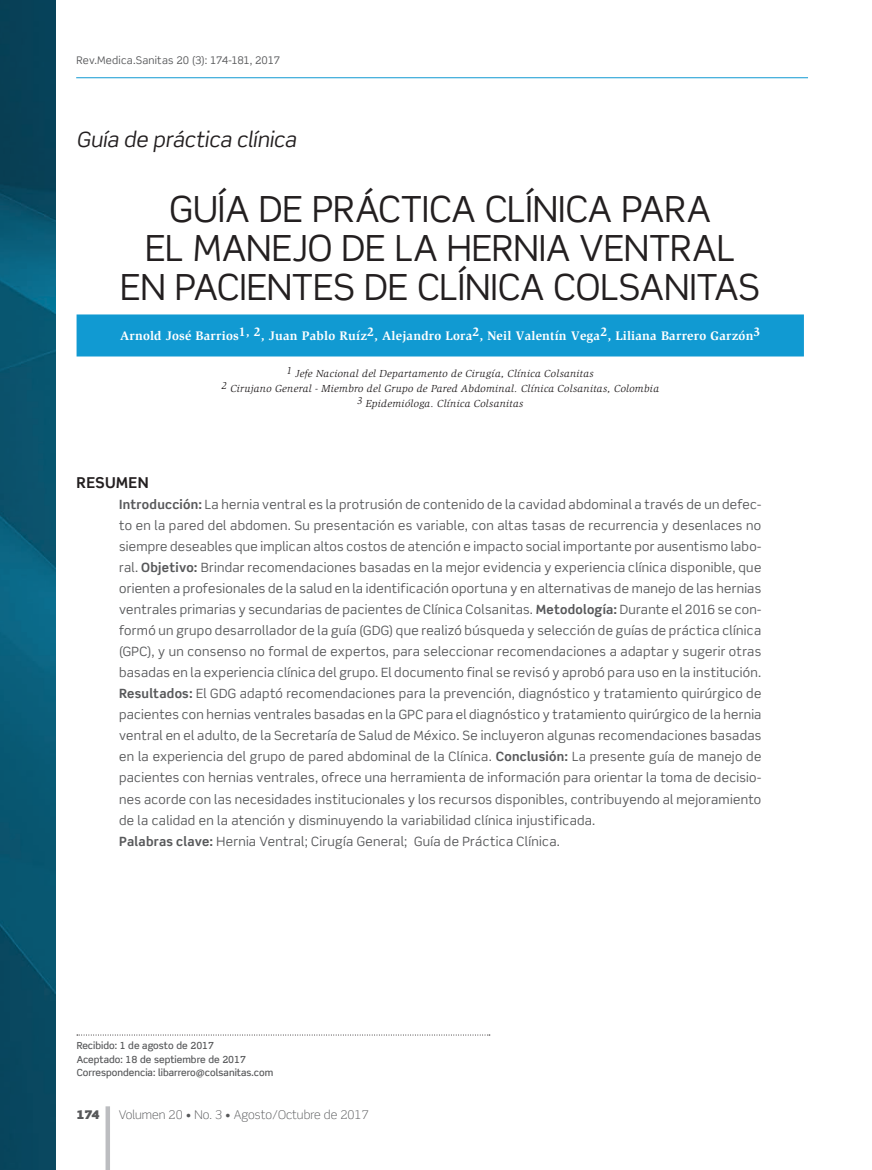
<style>
.page{position:relative;width:872px;height:1170px;background:#fff}
.page>*{position:absolute;margin:0;border:0;box-sizing:border-box;transform-origin:0 0}
.t1{font:36px/39px "Scene Std";letter-spacing:-.005em;color:#231f20;text-align:center}
.t2{font:italic 21px "Scene Std";letter-spacing:-.005em;color:#231f20}
.t3{font:700 15px "Scene Std";letter-spacing:.02em;color:#231f20}
.t4{font:12.75px/21px "Scene Std";letter-spacing:.02em;color:#57585a}
.t5{font:700 12.75px "Slimbach Std";letter-spacing:.015em;color:#fff}
.t6{font:300 12px "Scene Std";color:#57585a}
.t7{font:900 12px "Scene Std";color:#57585a}
.t8{font:italic 10.5px/15px "Slimbach Std";letter-spacing:.03em;color:#231f20;text-align:center}
.t9{font:10.5px "Scene Std";letter-spacing:.02em;color:#57585a}
.t10{font:500 9.75px/13.5px "Scene Std";color:#57585a}
.s1{font-style:inherit}
.s2{font-weight:700}
</style>
<div class="page">
<hr style="left:106px;top:1106px;width:4px;height:63px;background:#bcbdc0">
<hr style="left:76px;top:77px;width:732px;height:1px;background:#119ad2">
<img style="left:0;top:0;width:55px;height:1169px">
<svg style="left:77px;top:1034px;width:413px;height:1px"></svg>
<div style="left:77px;top:314px;width:727px;height:42px;background:#119ad2"></div>
<p class="t9" style="left:77px;top:53px;width:205px">Rev.Medica.Sanitas <span class="s1">20 (3): 174-181, 2017</span></p>
<h2 class="t2" style="left:77px;top:127px;width:221px">Guía de práctica clínica</h2>
<h1 class="t1" style="left:120px;top:189px;width:641px">GUÍA DE PRÁCTICA CLÍNICA PARA<br>EL MANEJO DE LA HERNIA VENTRAL<br>EN PACIENTES DE CLÍNICA COLSANITAS</h1>
<p class="t5" style="left:120px;top:328px;width:642px">Arnold José Barrios1, 2, Juan Pablo Ruíz2, Alejandro Lora2, Neil Valentín Vega2, Liliana Barrero Garzón3</p>
<p class="t8" style="left:221px;top:366px;width:439px">1 Jefe Nacional del Departamento de Cirugía, Clínica Colsanitas<br>2 Cirujano General - Miembro del Grupo de Pared Abdominal. Clínica Colsanitas, Colombia<br>3 Epidemióloga. Clínica Colsanitas</p>
<p class="t3" style="left:77px;top:473px;width:74px">RESUMEN</p>
<p class="t4" style="left:119px;top:494px;width:644px"><span class="s2">Introducción:</span> La hernia ventral es la protrusión de contenido de la cavidad abdominal a través de un defec&shy;to en la pared del abdomen. Su presentación es variable, con altas tasas de recurrencia y desenlaces no siempre deseables que implican altos costos de atención e impacto social importante por ausentismo labo&shy;ral. <span class="s2">Objetivo:</span> Brindar recomendaciones basadas en la mejor evidencia y experiencia clínica disponible, que orienten a profesionales de la salud en la identificación oportuna y en alternativas de manejo de las hernias ventrales primarias y secundarias de pacientes de Clínica Colsanitas. <span class="s2">Metodología:</span> Durante el 2016 se con&shy;formó un grupo desarrollador de la guía (GDG) que realizó búsqueda y selección de guías de práctica clínica (GPC), y un consenso no formal de expertos, para seleccionar recomendaciones a adaptar y sugerir otras basadas en la experiencia clínica del grupo. El documento final se revisó y aprobó para uso en la institución.<br><span class="s2">Resultados:</span> El GDG adaptó recomendaciones para la prevención, diagnóstico y tratamiento quirúrgico de pacientes con hernias ventrales basadas en la GPC para el diagnóstico y tratamiento quirúrgico de la hernia ventral en el adulto, de la Secretaría de Salud de México. Se incluyeron algunas recomendaciones basadas en la experiencia del grupo de pared abdominal de la Clínica. <span class="s2">Conclusión:</span> La presente guía de manejo de pacientes con hernias ventrales, ofrece una herramienta de información para orientar la toma de decisio&shy;nes acorde con las necesidades institucionales y los recursos disponibles, contribuyendo al mejoramiento de la calidad en la atención y disminuyendo la variabilidad clínica injustificada.<br><span class="s2">Palabras clave:</span> Hernia Ventral; Cirugía General; Guía de Práctica Clínica.</p>
<p class="t10" style="left:77px;top:1038px;width:198px">Recibido: 1 de agosto de 2017<br>Aceptado: 18 de septiembre de 2017<br>Correspondencia: libarrero@colsanitas.com</p>
<p class="t7" style="left:76px;top:1106px;width:25px">174</p>
<p class="t6" style="left:119px;top:1106px;width:251px">Volumen 20 • No. 3 • Agosto/Octubre de 2017</p>
</div>
